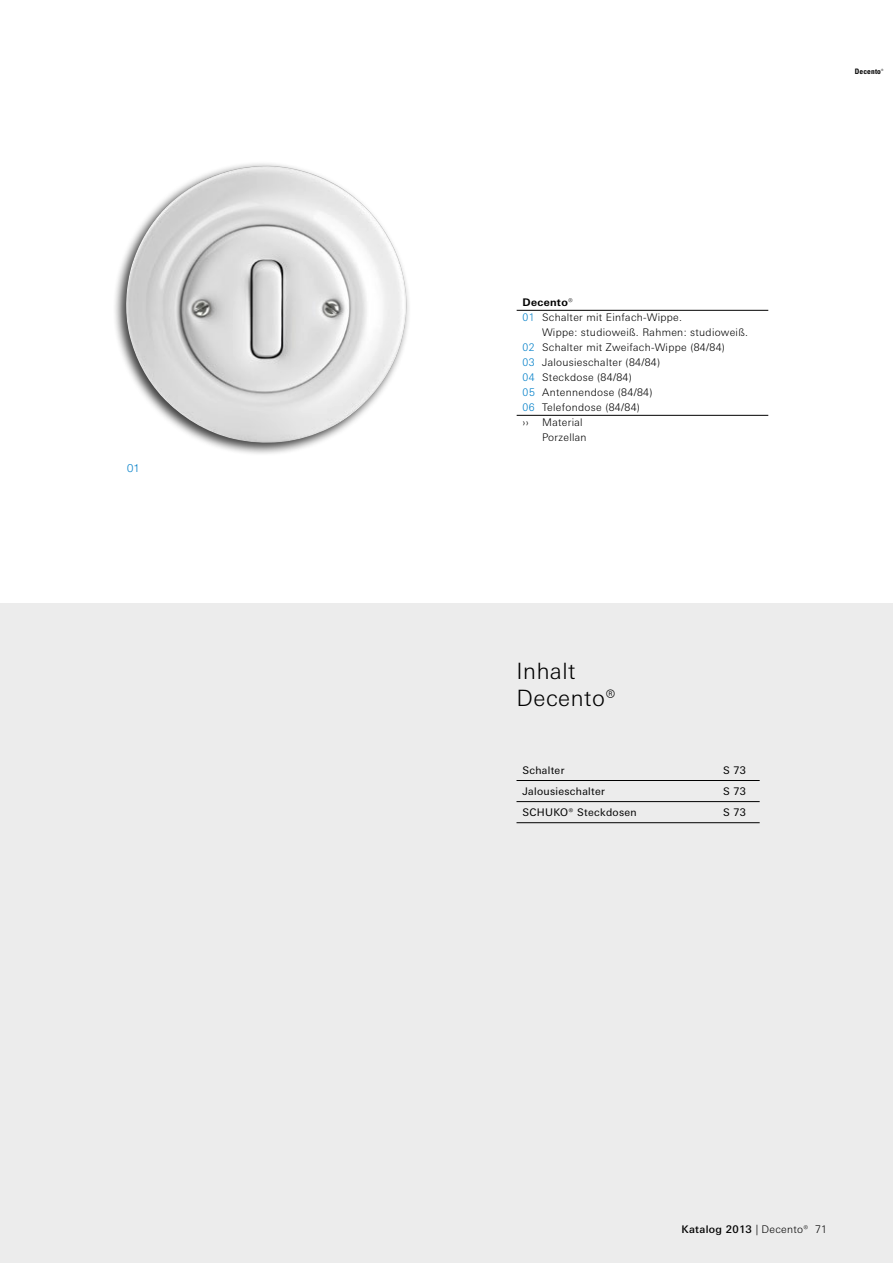
<style>
.page{position:relative;width:893px;height:1263px;background:#fff}
.page>*{position:absolute;margin:0;border:0;box-sizing:border-box;transform-origin:0 0}
.t1{font:300 22.5px/27px "LT Univers Basic";letter-spacing:.025em;color:#000}
.t2{font:300 11.25px "Helvetica Neue LT Pro";color:#007fc8}
.t3{font:300 10.5px "LT Univers Basic";letter-spacing:.03em;color:#000}
.t4{font:10.5px "LT Univers Basic";letter-spacing:.03em;color:#000}
.t5{font:500 10.5px "Univers Next Pro";letter-spacing:.03em;color:#000}
.t6{font:700 10.5px "LT Univers Basic";letter-spacing:.03em;color:#000}
.t7{font:700 condensed 7.5px "Univers";letter-spacing:.02em;color:#000}
.t8{font:300 condensed 3px "Univers";color:#000}
.s1{font-weight:300}
.s2{color:#007fc8}
</style>
<div class="page">
<div style="left:112px;top:161px;width:299px;height:295px;background:#000;opacity:.75"></div>
<img style="left:124px;top:166px;width:283px;height:280px">
<div style="left:0;top:604px;width:893px;height:659px;background:#ececec"></div>
<hr style="left:517px;top:310px;width:251px;height:1px;background:#000">
<hr style="left:517px;top:415px;width:251px;height:1px;background:#000">
<hr style="left:516px;top:780px;width:244px;height:1px;background:#000">
<hr style="left:516px;top:801px;width:244px;height:1px;background:#000">
<hr style="left:516px;top:822px;width:244px;height:1px;background:#000">
<p class="t2" style="left:127px;top:461px;width:14px">01</p>
<p class="t6" style="left:523px;top:296px;width:52px">Decento<span class="s1">®</span></p>
<p class="t3" style="left:523px;top:311px;width:161px"><span class="s2">01</span> Schalter mit Einfach-Wippe.</p>
<p class="t3" style="left:542px;top:326px;width:207px">Wippe: studioweiß. Rahmen: studioweiß.</p>
<p class="t3" style="left:523px;top:341px;width:204px"><span class="s2">02</span> Schalter mit Zweifach-Wippe (84/84)</p>
<p class="t3" style="left:523px;top:356px;width:139px"><span class="s2">03</span> Jalousieschalter (84/84)</p>
<p class="t3" style="left:523px;top:371px;width:111px"><span class="s2">04</span> Steckdose (84/84)</p>
<p class="t3" style="left:523px;top:386px;width:131px"><span class="s2">05</span> Antennendose (84/84)</p>
<p class="t3" style="left:523px;top:401px;width:119px"><span class="s2">06</span> Telefondose (84/84)</p>
<p class="t3" style="left:523px;top:416px;width:62px">›› Material</p>
<p class="t3" style="left:542px;top:431px;width:46px">Porzellan</p>
<h1 class="t1" style="left:516px;top:657px;width:101px">Inhalt<br>Decento®</h1>
<p class="t4" style="left:522px;top:764px;width:43px">Schalter</p>
<p class="t4" style="left:723px;top:764px;width:24px">S 73</p>
<p class="t4" style="left:522px;top:785px;width:84px">Jalousieschalter</p>
<p class="t4" style="left:723px;top:785px;width:24px">S 73</p>
<p class="t4" style="left:522px;top:806px;width:116px">SCHUKO® Steckdosen</p>
<p class="t4" style="left:723px;top:806px;width:24px">S 73</p>
<p class="t7" style="left:855px;top:67px;width:28px">Decento</p>
<p class="t8" style="left:881px;top:68px;width:4px">®</p>
<p class="t5" style="left:681px;top:1223px;width:147px">Katalog 2013 <span class="s1">| Decento® 71</span></p>
</div>
